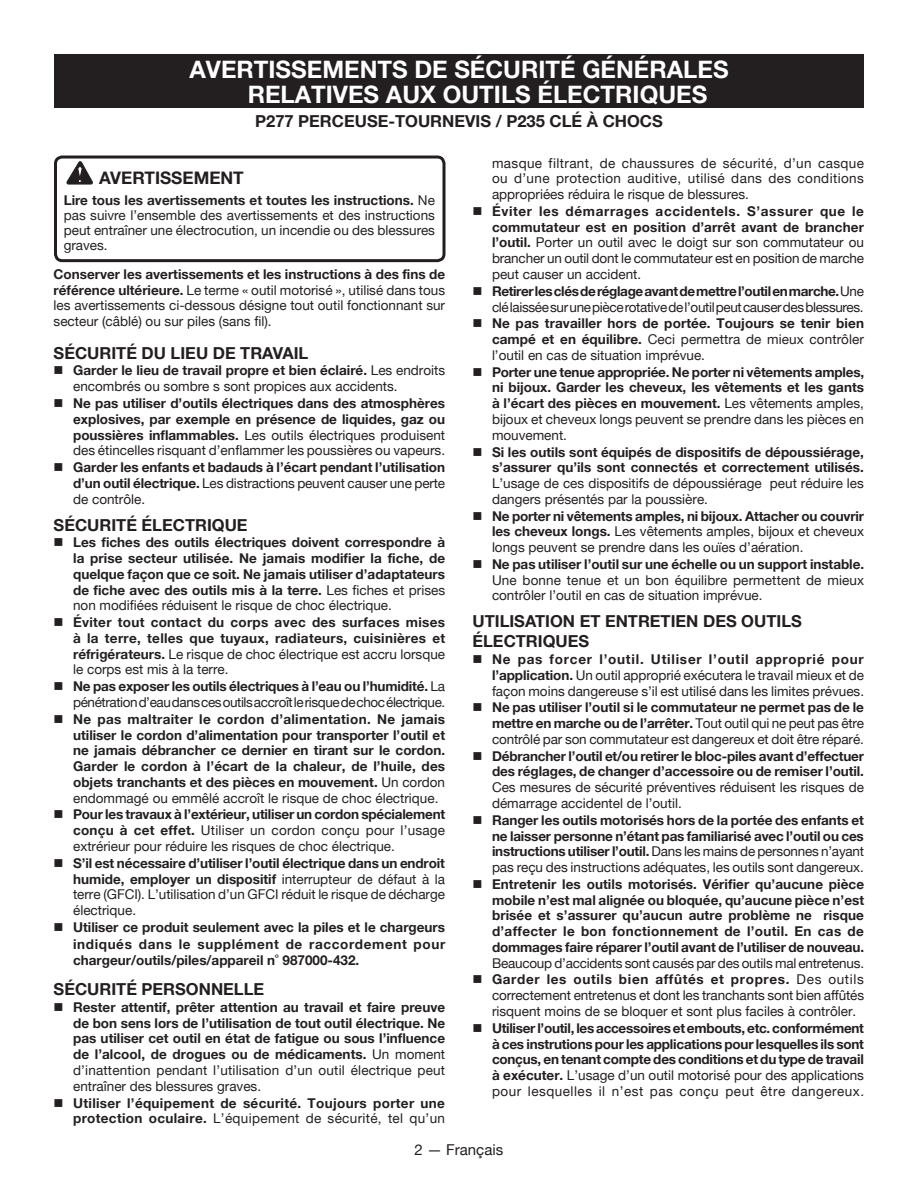
<style>
.page{position:relative;width:918px;height:1188px;background:#fff}
.page>*{position:absolute;margin:0;border:0;box-sizing:border-box;transform-origin:0 0}
.bullets{font:700 24px/25.5px "Helvetica Neue";color:#fff}
.Warning{font:700 17.25px "Helvetica Neue";color:#231f20}
.Heading_2{font:700 16.5px/19.8px "Helvetica Neue";color:#231f20}
.t1{font:15px "Helvetica Neue";color:#231f20}
.bullets-2{font:700 13.5px/15.8px "Helvetica Neue";color:#231f20;text-align:justify}
.bullets-3{font:13.5px/15.8px "Helvetica Neue";color:#231f20;text-align:justify}
.Body_text{font:13.5px/15.8px "Helvetica Neue";color:#231f20;text-align:justify}
.Warning_Text{font:13.5px/15px "Helvetica Neue";color:#231f20;text-align:justify}
.bullets-4{font:13.5px/15.8px "Helvetica Neue";letter-spacing:-.025em;color:#231f20;text-align:right}
.bullets-5{font:13.5px/15.8px "Helvetica Neue";letter-spacing:-.03em;color:#231f20;text-align:right}
.bullets-6{font:700 13.5px/15.8px "Helvetica Neue";letter-spacing:.025em;color:#231f20;text-align:right}
.s1{font-weight:700}
.s2{font-weight:400}
</style>
<div class="page">
<div style="left:54px;top:156px;width:392px;height:106px;border:3px solid #231f20;border-radius:7px"></div>
<div style="left:54px;top:54px;width:810px;height:54px;background:#231f20"></div>
<svg style="left:67px;top:162px;width:25px;height:22px"></svg>
<p class="bullets" style="left:248px;top:56px;width:482px;text-indent:-58px">AVERTISSEMENTS DE SÉCURITÉ GÉNÉRALES<br>RELATIVES AUX OUTILS ÉLECTRIQUES</p>
<p class="Heading_2" style="left:255px;top:111px;width:409px">P277 PERCEUSE-TOURNEVIS / P235 CLÉ À CHOCS</p>
<p class="Warning" style="left:99px;top:167px;width:146px">AVERTISSEMENT</p>
<p class="Warning_Text" style="left:64px;top:192px;width:373px"><span class="s1">Lire tous les avertissements et toutes les instructions.</span> Ne pas suivre l’ensemble des avertissements et des instructions peut entraîner une électrocution, un incendie ou des blessures graves.</p>
<p class="Body_text" style="left:54px;top:266px;width:393px"><span class="s1">Conserver les avertissements et les instructions à des fins de référence ultérieure.</span> Le terme « outil motorisé », utilisé dans tous les avertissements ci-dessous désigne tout outil fonctionnant sur secteur (câblé) ou sur piles (sans fil).</p>
<p class="Heading_2" style="left:54px;top:342px;width:256px">SÉCURITÉ DU LIEU DE TRAVAIL</p>
<p class="bullets-3" style="left:73px;top:363px;width:373px;text-indent:-20px">■ <span class="s1">Garder le lieu de travail propre et bien éclairé.</span> Les endroits encombrés ou sombre s sont propices aux accidents.</p>
<p class="bullets-2" style="left:73px;top:395px;width:374px;text-indent:-20px">■ Ne pas utiliser d’outils électriques dans des atmosphères explosives, par exemple en présence de liquides, gaz ou poussières inflammables. <span class="s2">Les outils électriques produisent des étincelles risquant d’enflammer les poussières ou vapeurs.</span></p>
<p class="bullets-2" style="left:73px;top:459px;width:374px;text-indent:-20px">■ Garder les enfants et badauds à l’écart pendant l’utilisation d’un outil électrique. <span class="s2">Les distractions peuvent causer une perte de contrôle.</span></p>
<p class="Heading_2" style="left:54px;top:514px;width:196px">SÉCURITÉ ÉLECTRIQUE</p>
<p class="bullets-2" style="left:73px;top:534px;width:374px;text-indent:-20px">■ Les fiches des outils électriques doivent correspondre à la prise secteur utilisée. Ne jamais modifier la fiche, de quelque façon que ce soit. Ne jamais utiliser d’adaptateurs de fiche avec des outils mis à la terre. <span class="s2">Les fiches et prises non modifiées réduisent le risque de choc électrique.</span></p>
<p class="bullets-2" style="left:73px;top:614px;width:374px;text-indent:-20px">■ Éviter tout contact du corps avec des surfaces mises à la terre, telles que tuyaux, radiateurs, cuisinières et réfrigérateurs. <span class="s2">Le risque de choc électrique est accru lorsque le corps est mis à la terre.</span></p>
<p class="bullets-5" style="left:54px;top:678px;width:393px">■ <span class="s1">Ne pas exposer les outils électriques à l’eau ou l’humidité.</span> La pénétration d’eau dans ces outils accroît le risque de choc électrique.</p>
<p class="bullets-2" style="left:73px;top:711px;width:374px;text-indent:-20px">■ Ne pas maltraiter le cordon d’alimentation. Ne jamais utiliser le cordon d’alimentation pour transporter l’outil et ne jamais débrancher ce dernier en tirant sur le cordon.<br>Garder le cordon à l’écart de la chaleur, de l’huile, des objets tranchants et des pièces en mouvement. <span class="s2">Un cordon endommagé ou emmêlé accroît le risque de choc électrique.</span></p>
<p class="bullets-3" style="left:73px;top:807px;width:374px;text-indent:-20px">■ <span class="s1">Pour les travaux à l’extérieur, utiliser un cordon spécialement conçu à cet effet.</span> Utiliser un cordon conçu pour l’usage extrérieur pour réduire les risques de choc électrique.</p>
<p class="bullets-3" style="left:73px;top:855px;width:373px;text-indent:-20px">■ <span class="s1">S’il est nécessaire d’utiliser l’outil électrique dans un endroit humide, employer un dispositif</span> interrupteur de défaut à la terre (GFCI). L’utilisation d’un GFCI réduit le risque de décharge électrique.</p>
<p class="bullets-2" style="left:73px;top:919px;width:374px;line-height:16.2px;text-indent:-20px">■ Utiliser ce produit seulement avec la piles et le chargeurs indiqués dans le supplément de raccordement pour chargeur/outils/piles/appareil n˚ 987000-432.</p>
<p class="Heading_2" style="left:54px;top:979px;width:212px">SÉCURITÉ PERSONNELLE</p>
<p class="bullets-2" style="left:73px;top:999px;width:374px;text-indent:-20px">■ Rester attentif, prêter attention au travail et faire preuve de bon sens lors de l’utilisation de tout outil électrique. Ne pas utiliser cet outil en état de fatigue ou sous l’influence de l’alcool, de drogues ou de médicaments. <span class="s2">Un moment d’inattention pendant l’utilisation d’un outil électrique peut entraîner des blessures graves.</span></p>
<p class="bullets-6" style="left:54px;top:1095px;width:393px">■ Utiliser l’équipement de sécurité. Toujours porter une protection oculaire. <span class="s2">L’équipement de sécurité, tel qu’un</span></p>
<p class="bullets-3" style="left:492px;top:155px;width:374px">masque filtrant, de chaussures de sécurité, d’un casque ou d’une protection auditive, utilisé dans des conditions appropriées réduira le risque de blessures.</p>
<p class="bullets-3" style="left:492px;top:203px;width:374px;text-indent:-20px">■ <span class="s1">Éviter les démarrages accidentels. S’assurer que le commutateur est en position d’arrêt avant de brancher l’outil.</span> Porter un outil avec le doigt sur son commutateur ou brancher un outil dont le commutateur est en position de marche peut causer un accident.</p>
<p class="bullets-4" style="left:472px;top:283px;width:393px">■ <span class="s1">Retirer les clés de réglage avant de mettre l’outil en marche.</span> Une clé laissée sur une pièce rotative de l’outil peut causer des blessures.</p>
<p class="bullets-2" style="left:492px;top:315px;width:374px;text-indent:-20px">■ Ne pas travailler hors de portée. Toujours se tenir bien campé et en équilibre. <span class="s2">Ceci permettra de mieux contrôler l’outil en cas de situation imprévue.</span></p>
<p class="bullets-2" style="left:492px;top:364px;width:374px;text-indent:-20px">■ Porter une tenue appropriée. Ne porter ni vêtements amples, ni bijoux. Garder les cheveux, les vêtements et les gants à l’écart des pièces en mouvement. <span class="s2">Les vêtements amples, bijoux et cheveux longs peuvent se prendre dans les pièces en mouvement.</span></p>
<p class="bullets-2" style="left:492px;top:444px;width:374px;text-indent:-20px">■ Si les outils sont équipés de dispositifs de dépoussiérage, s’assurer qu’ils sont connectés et correctement utilisés.<br><span class="s2">L’usage de ces dispositifs de dépoussiérage peut réduire les dangers présentés par la poussière.</span></p>
<p class="bullets-3" style="left:492px;top:508px;width:374px;text-indent:-20px">■ <span class="s1">Ne porter ni vêtements amples, ni bijoux. Attacher ou couvrir les cheveux longs.</span> Les vêtements amples, bijoux et cheveux longs peuvent se prendre dans les ouïes d’aération.</p>
<p class="bullets-3" style="left:492px;top:556px;width:374px;text-indent:-20px">■ <span class="s1">Ne pas utiliser l’outil sur une échelle ou un support instable.<br></span>Une bonne tenue et un bon équilibre permettent de mieux contrôler l’outil en cas de situation imprévue.</p>
<p class="Heading_2" style="left:472px;top:611px;width:331px">UTILISATION ET ENTRETIEN DES OUTILS<br>ÉLECTRIQUES</p>
<p class="bullets-3" style="left:492px;top:651px;width:374px;text-indent:-20px">■ <span class="s1">Ne pas forcer l’outil. Utiliser l’outil approprié pour l’application.</span> Un outil approprié exécutera le travail mieux et de façon moins dangereuse s’il est utilisé dans les limites prévues.</p>
<p class="bullets-3" style="left:492px;top:700px;width:374px;text-indent:-20px">■ <span class="s1">Ne pas utiliser l’outil si le commutateur ne permet pas de le mettre en marche ou de l’arrêter.</span> Tout outil qui ne peut pas être contrôlé par son commutateur est dangereux et doit être réparé.</p>
<p class="bullets-2" style="left:492px;top:748px;width:374px;text-indent:-20px">■ Débrancher l’outil et/ou retirer le bloc-piles avant d’effectuer des réglages, de changer d’accessoire ou de remiser l’outil.<br><span class="s2">Ces mesures de sécurité préventives réduisent les risques de démarrage accidentel de l’outil.</span></p>
<p class="bullets-2" style="left:492px;top:812px;width:374px;text-indent:-20px">■ Ranger les outils motorisés hors de la portée des enfants et ne laisser personne n’étant pas familiarisé avec l’outil ou ces instructions utiliser l’outil. <span class="s2">Dans les mains de personnes n’ayant pas reçu des instructions adéquates, les outils sont dangereux.</span></p>
<p class="bullets-2" style="left:492px;top:876px;width:374px;text-indent:-20px">■ Entretenir les outils motorisés. Vérifier qu’aucune pièce mobile n’est mal alignée ou bloquée, qu’aucune pièce n’est brisée et s’assurer qu’aucun autre problème ne risque d’affecter le bon fonctionnement de l’outil. En cas de dommages faire réparer l’outil avant de l’utiliser de nouveau.<br><span class="s2">Beaucoup d’accidents sont causés par des outils mal entretenus.</span></p>
<p class="bullets-3" style="left:492px;top:972px;width:374px;text-indent:-20px">■ <span class="s1">Garder les outils bien affûtés et propres.</span> Des outils correctement entretenus et dont les tranchants sont bien affûtés risquent moins de se bloquer et sont plus faciles à contrôler.</p>
<p class="bullets-2" style="left:492px;top:1020px;width:374px;text-indent:-20px">■ Utiliser l’outil, les accessoires et embouts, etc. conformément à ces instrutions pour les applications pour lesquelles ils sont conçus, en tenant compte des conditions et du type de travail à exécuter. <span class="s2">L’usage d’un outil motorisé pour des applications pour lesquelles il n’est pas conçu peut être dangereux.</span></p>
<p class="t1" style="left:415px;top:1141px;width:90px">2 — Français</p>
</div>
